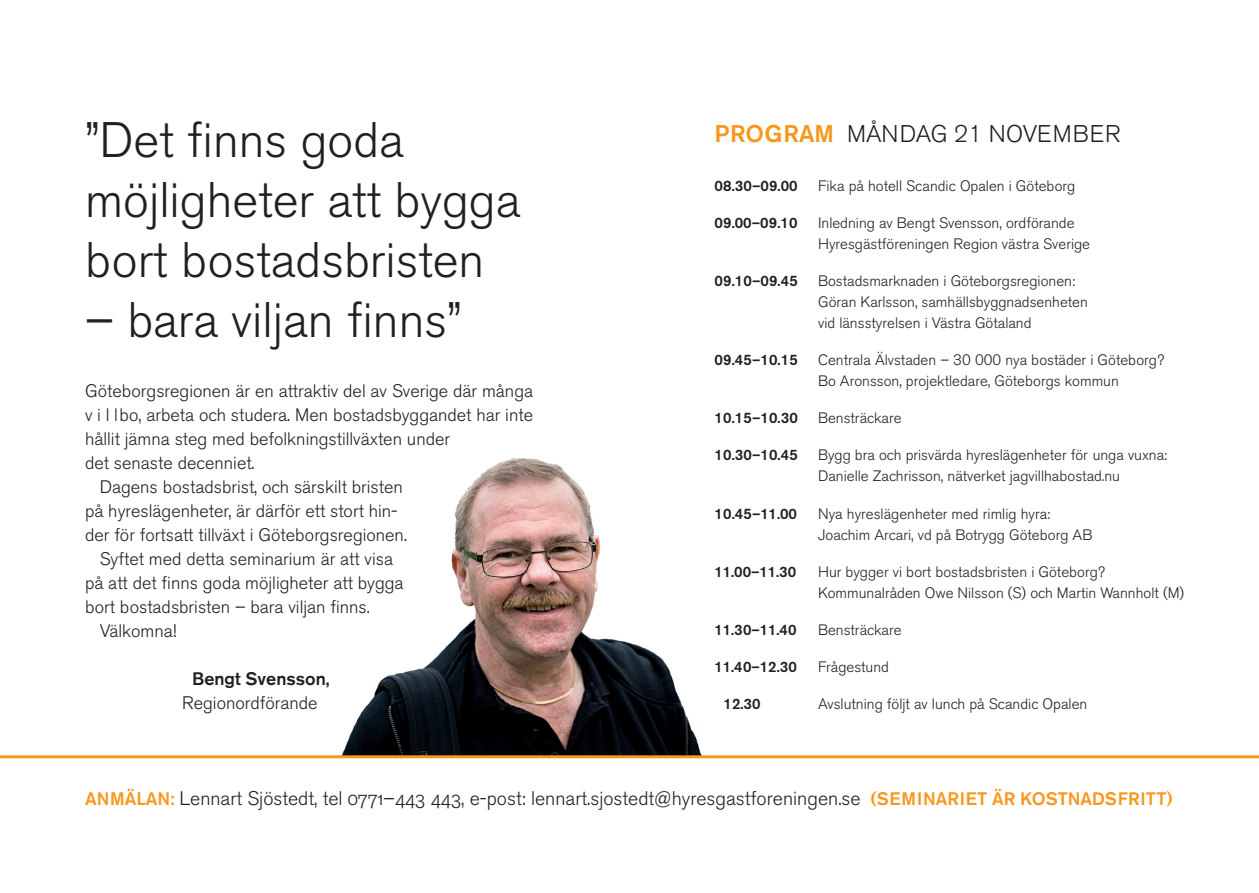
<style>
.page{position:relative;width:1259px;height:893px;background:#fff}
.page>*{position:absolute;margin:0;border:0;box-sizing:border-box;transform-origin:0 0}
.Rubbe_16{font:300 49.5px/60px "Akzidenz Grotesk BE";color:#231f20}
.Rubbe_16-2{font:300 24px "Akzidenz Grotesk BE";color:#231f20}
.Rubbe_16-3{font:300 19.5px "Akzidenz Grotesk BE";color:#231f20}
.Ingress{font:300 18px/24px "Akzidenz Grotesk BE";color:#231f20}
.Bröd_fakta_utan_basl{font:300 15px/21px "Akzidenz Grotesk BE";color:#231f20}
.Bröd_fakta_utan_basl-2{font:500 15px "Akzidenz Grotesk BE";letter-spacing:.02em;color:#231f20}
.s1{font-weight:500}
.s2{font-weight:500;color:#f7971d}
.s3{font-weight:500;font-size:18px;color:#f7971d}
.s4{font-family:"Akzidenz Grotesk BE Light Os F";font-weight:400}
</style>
<div class="page">
<img style="left:342px;top:458px;width:360px;height:297px">
<hr style="left:0;top:755px;width:1259px;height:3px;background:#f7971d">
<p class="Rubbe_16" style="left:85px;top:111px;width:437px">”Det finns goda möjligheter att bygga bort bostadsbristen</p>
<p class="Rubbe_16" style="left:85px;top:291px;width:378px">– bara viljan finns”</p>
<p class="Ingress" style="left:85px;top:379px;width:449px">Göteborgsregionen är en attraktiv del av Sverige där många</p>
<p class="Ingress" style="left:85px;top:403px;width:449px">v i l l bo, arbeta och studera. Men bostadsbyggandet har inte</p>
<p class="Ingress" style="left:85px;top:427px;width:366px">hållit jämna steg med befolkningstillväxten under</p>
<p class="Ingress" style="left:85px;top:451px;width:171px">det senaste decenniet.</p>
<p class="Ingress" style="left:100px;top:475px;width:305px">Dagens bostadsbrist, och särskilt bristen</p>
<p class="Ingress" style="left:85px;top:499px;width:314px">på hyreslägenheter, är därför ett stort hin-</p>
<p class="Ingress" style="left:85px;top:523px;width:323px">der för fortsatt tillväxt i Göteborgsregionen.</p>
<p class="Ingress" style="left:100px;top:547px;width:295px">Syftet med detta seminarium är att visa</p>
<p class="Ingress" style="left:85px;top:571px;width:320px">på att det finns goda möjligheter att bygga</p>
<p class="Ingress" style="left:85px;top:595px;width:286px">bort bostadsbristen – bara viljan finns.</p>
<p class="Ingress" style="left:100px;top:619px;width:78px">Välkomna!</p>
<p class="Ingress" style="left:182px;top:667px;width:149px;text-indent:10px"><span class="s1">Bengt Svensson,<br></span>Regionordförande</p>
<p class="Rubbe_16-2" style="left:714px;top:120px;width:408px"><span class="s2">PROGRAM</span> MÅNDAG 21 NOVEMBER</p>
<p class="Bröd_fakta_utan_basl-2" style="left:714px;top:176px;width:85px">08.30–09.00</p>
<p class="Bröd_fakta_utan_basl" style="left:818px;top:175px;width:259px">Fika på hotell Scandic Opalen i Göteborg</p>
<p class="Bröd_fakta_utan_basl-2" style="left:714px;top:213px;width:85px">09.00–09.10</p>
<p class="Bröd_fakta_utan_basl" style="left:818px;top:212px;width:273px">Inledning av Bengt Svensson, ordförande<br>Hyresgästföreningen Region västra Sverige</p>
<p class="Bröd_fakta_utan_basl-2" style="left:714px;top:271px;width:85px">09.10–09.45</p>
<p class="Bröd_fakta_utan_basl" style="left:818px;top:270px;width:271px">Bostadsmarknaden i Göteborgsregionen:<br>Göran Karlsson, samhällsbyggnadsenheten vid länsstyrelsen i Västra Götaland</p>
<p class="Bröd_fakta_utan_basl-2" style="left:714px;top:351px;width:85px">09.45–10.15</p>
<p class="Bröd_fakta_utan_basl" style="left:818px;top:350px;width:347px">Centrala Älvstaden – 30 000 nya bostäder i Göteborg?<br>Bo Aronsson, projektledare, Göteborgs kommun</p>
<p class="Bröd_fakta_utan_basl-2" style="left:714px;top:409px;width:85px">10.15–10.30</p>
<p class="Bröd_fakta_utan_basl" style="left:818px;top:408px;width:85px">Bensträckare</p>
<p class="Bröd_fakta_utan_basl-2" style="left:714px;top:446px;width:85px">10.30–10.45</p>
<p class="Bröd_fakta_utan_basl" style="left:818px;top:445px;width:351px">Bygg bra och prisvärda hyreslägenheter för unga vuxna:<br>Danielle Zachrisson, nätverket jagvillhabostad.nu</p>
<p class="Bröd_fakta_utan_basl-2" style="left:714px;top:504px;width:84px">10.45–11.00</p>
<p class="Bröd_fakta_utan_basl" style="left:818px;top:503px;width:276px">Nya hyreslägenheter med rimlig hyra:<br>Joachim Arcari, vd på Botrygg Göteborg AB</p>
<p class="Bröd_fakta_utan_basl-2" style="left:714px;top:562px;width:83px">11.00–11.30</p>
<p class="Bröd_fakta_utan_basl" style="left:818px;top:561px;width:368px">Hur bygger vi bort bostadsbristen i Göteborg?<br>Kommunalråden Owe Nilsson (S) och Martin Wannholt (M)</p>
<p class="Bröd_fakta_utan_basl-2" style="left:714px;top:620px;width:84px">11.30–11.40</p>
<p class="Bröd_fakta_utan_basl" style="left:818px;top:619px;width:85px">Bensträckare</p>
<p class="Bröd_fakta_utan_basl-2" style="left:714px;top:658px;width:84px">11.40–12.30</p>
<p class="Bröd_fakta_utan_basl" style="left:818px;top:657px;width:72px">Frågestund</p>
<p class="Bröd_fakta_utan_basl-2" style="left:723px;top:695px;width:39px">12.30</p>
<p class="Bröd_fakta_utan_basl" style="left:818px;top:694px;width:271px">Avslutning följt av lunch på Scandic Opalen</p>
<p class="Rubbe_16-3" style="left:85px;top:787px;width:1089px"><span class="s3">ANMÄLAN:</span> Lennart Sjöstedt, tel <span class="s4">0771–443 443</span>, e-post: lennart.sjostedt@hyresgastforeningen.se <span class="s3">(SEMINARIET ÄR KOSTNADSFRITT)</span></p>
</div>
